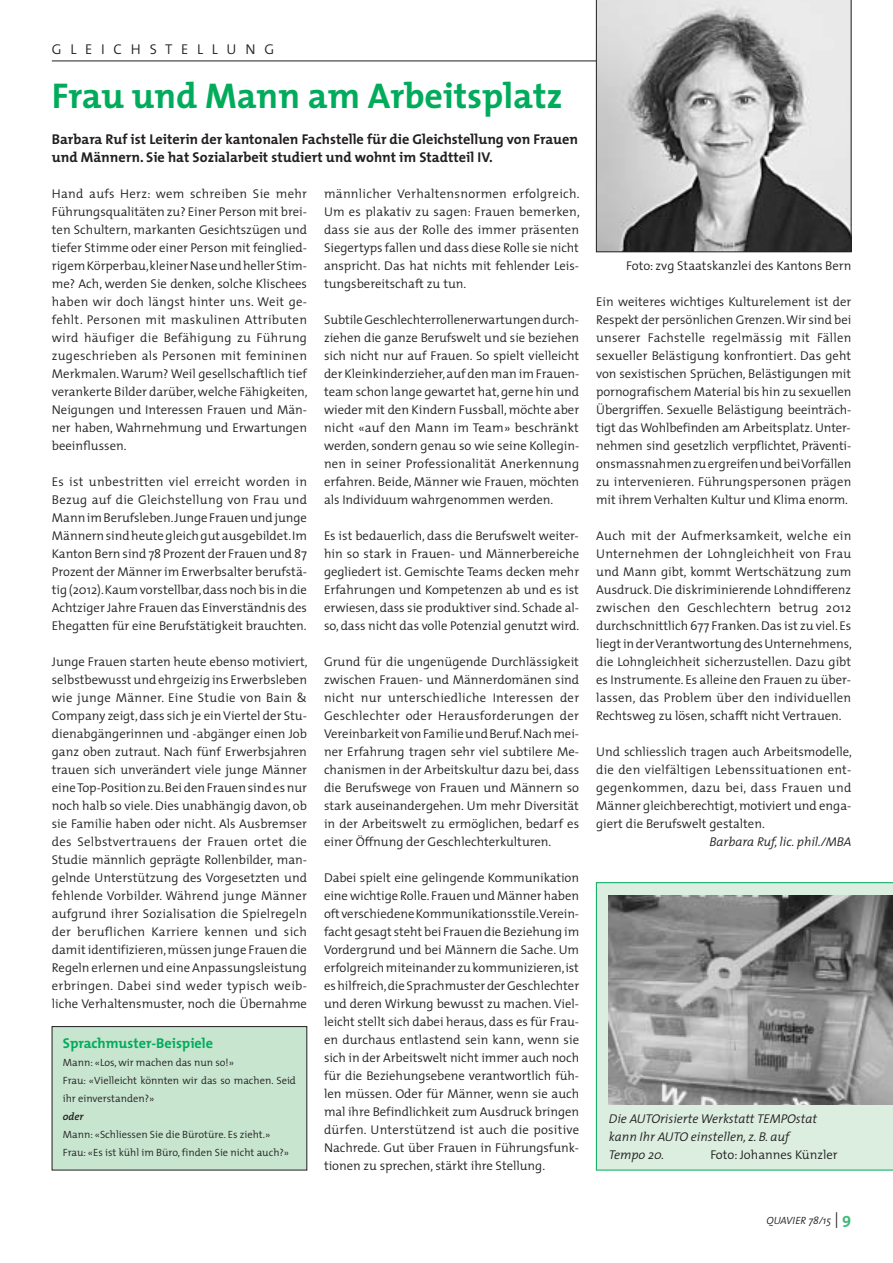
<style>
.page{position:relative;width:893px;height:1263px;background:#fff}
.page>*{position:absolute;margin:0;border:0;box-sizing:border-box;transform-origin:0 0}
.t1{font:700 36px "The Mix";color:#00ac5b}
.t2{font:700 14.25px/18px "The Mix";color:#231f20}
.t3{font:700 14.25px "The Mix";color:#00ac5b}
.t4{font:300 14.25px "The Mix";letter-spacing:.615em;color:#231f20}
.t5{font:300 12.75px/18px "The Mix";color:#231f20;text-align:justify}
.t6{font:italic 300 12.75px/18px "The Mix";color:#231f20}
.t7{font:300 10.5px/18px "The Mix";color:#231f20}
.t8{font:italic 300 10.5px "The Mix";color:#231f20}
.t9{font:italic 600 10.5px "The Mix";color:#231f20}
.s1{font-size:15.75px}
.s2{font-weight:700;font-style:normal;font-size:15.75px;color:#41b979}
</style>
<div class="page">
<hr style="left:52px;top:60px;width:544px;height:1px;background:#231f20">
<div style="left:52px;top:1026px;width:255px;height:144px;background:#c7e5cf"></div>
<div style="left:52px;top:1026px;width:255px;height:144px;border:1px solid #231f20"></div>
<svg style="left:596px;top:0;width:255px;height:252px;background:#a8a8a8"></svg>
<div style="left:596px;top:882px;width:297px;height:288px;background:#dbeee0"></div>
<img style="left:609px;top:895px;width:284px;height:209px">
<p class="t4" style="left:52px;top:44px;width:224px">GLEICHSTELLUNG</p>
<h1 class="t1" style="left:52px;top:82px;width:512px">Frau und Mann am Arbeitsplatz</h1>
<p class="t2" style="left:52px;top:132px;width:528px">Barbara Ruf ist Leiterin der kantonalen Fachstelle für die Gleichstellung von Frauen und Männern. Sie hat Sozialarbeit studiert und wohnt im Stadtteil IV.</p>
<p class="t5" style="left:52px;top:186px;width:257px">Hand aufs Herz: wem schreiben Sie mehr Führungsqualitäten zu? Einer Person mit brei&shy;ten Schultern, markanten Gesichtszügen und tiefer Stimme oder einer Person mit feinglied&shy;rigem Körperbau, kleiner Nase und heller Stim&shy;me? Ach, werden Sie denken, solche Klischees haben wir doch längst hinter uns. Weit ge&shy;fehlt. Personen mit maskulinen Attributen wird häufiger die Befähigung zu Führung zugeschrieben als Personen mit femininen Merkmalen. Warum? Weil gesellschaftlich tief verankerte Bilder darüber, welche Fähigkeiten, Neigungen und Interessen Frauen und Män&shy;ner haben, Wahrnehmung und Erwartungen beeinflussen.</p>
<p class="t5" style="left:52px;top:474px;width:257px">Es ist unbestritten viel erreicht worden in Bezug auf die Gleichstellung von Frau und Mann im Berufsleben. Junge Frauen und junge Männern sind heute gleich gut ausgebildet. Im Kanton Bern sind 78 Prozent der Frauen und 87<br>Prozent der Männer im Erwerbsalter berufstä&shy;tig (2012). Kaum vorstellbar, dass noch bis in die Achtziger Jahre Frauen das Einverständnis des Ehegatten für eine Berufstätigkeit brauchten.</p>
<p class="t5" style="left:52px;top:654px;width:257px">Junge Frauen starten heute ebenso motiviert, selbstbewusst und ehrgeizig ins Erwerbsleben wie junge Männer. Eine Studie von Bain &amp; Company zeigt, dass sich je ein Viertel der Stu&shy;dienabgängerinnen und -abgänger einen Job ganz oben zutraut. Nach fünf Erwerbsjahren trauen sich unverändert viele junge Männer eine Top-Position zu. Bei den Frauen sind es nur noch halb so viele. Dies unabhängig davon, ob sie Familie haben oder nicht. Als Ausbremser des Selbstvertrauens der Frauen ortet die Studie männlich geprägte Rollenbilder, man&shy;gelnde Unterstützung des Vorgesetzten und fehlende Vorbilder. Während junge Männer aufgrund ihrer Sozialisation die Spielregeln der beruflichen Karriere kennen und sich damit identifizieren, müssen junge Frauen die Regeln erlernen und eine Anpassungsleistung erbringen. Dabei sind weder typisch weib&shy;liche Verhaltensmuster, noch die Übernahme</p>
<p class="t3" style="left:63px;top:1038px;width:152px">Sprachmuster-Beispiele</p>
<p class="t7" style="left:63px;top:1055px;width:235px">Mann: «Los, wir machen das nun so!»<br>Frau: «Vielleicht könnten wir das so machen. Seid ihr einverstanden?»</p>
<p class="t9" style="left:63px;top:1113px;width:22px">oder</p>
<p class="t7" style="left:63px;top:1127px;width:228px">Mann: «Schliessen Sie die Bürotüre. Es zieht.»<br>Frau: «Es ist kühl im Büro, finden Sie nicht auch?»</p>
<p class="t5" style="left:324px;top:186px;width:257px">männlicher Verhaltensnormen erfolgreich.<br>Um es plakativ zu sagen: Frauen bemerken, dass sie aus der Rolle des immer präsenten Siegertyps fallen und dass diese Rolle sie nicht anspricht. Das hat nichts mit fehlender Leis&shy;tungsbereitschaft zu tun.</p>
<p class="t5" style="left:324px;top:312px;width:257px">Subtile Geschlechterrollenerwartungen durch&shy;ziehen die ganze Berufswelt und sie beziehen sich nicht nur auf Frauen. So spielt vielleicht der Kleinkinderzieher, auf den man im Frauen&shy;team schon lange gewartet hat, gerne hin und wieder mit den Kindern Fussball, möchte aber nicht «auf den Mann im Team» beschränkt werden, sondern genau so wie seine Kollegin&shy;nen in seiner Professionalität Anerkennung erfahren. Beide, Männer wie Frauen, möchten als Individuum wahrgenommen werden.</p>
<p class="t5" style="left:324px;top:528px;width:257px">Es ist bedauerlich, dass die Berufswelt weiter&shy;hin so stark in Frauen- und Männerbereiche gegliedert ist. Gemischte Teams decken mehr Erfahrungen und Kompetenzen ab und es ist erwiesen, dass sie produktiver sind. Schade al&shy;so, dass nicht das volle Potenzial genutzt wird.</p>
<p class="t5" style="left:324px;top:654px;width:257px">Grund für die ungenügende Durchlässigkeit zwischen Frauen- und Männerdomänen sind nicht nur unterschiedliche Interessen der Geschlechter oder Herausforderungen der Vereinbarkeit von Familie und Beruf. Nach mei&shy;ner Erfahrung tragen sehr viel subtilere Me&shy;chanismen in der Arbeitskultur dazu bei, dass die Berufswege von Frauen und Männern so stark auseinandergehen. Um mehr Diversität in der Arbeitswelt zu ermöglichen, bedarf es einer Öffnung der Geschlechterkulturen.</p>
<p class="t5" style="left:324px;top:870px;width:257px">Dabei spielt eine gelingende Kommunikation eine wichtige Rolle. Frauen und Männer haben oft verschiedene Kommunikationsstile. Verein&shy;facht gesagt steht bei Frauen die Beziehung im Vordergrund und bei Männern die Sache. Um erfolgreich miteinander zu kommunizieren, ist es hilfreich, die Sprachmuster der Geschlechter und deren Wirkung bewusst zu machen. Viel&shy;leicht stellt sich dabei heraus, dass es für Frau&shy;en durchaus entlastend sein kann, wenn sie sich in der Arbeitswelt nicht immer auch noch für die Beziehungsebene verantwortlich füh&shy;len müssen. Oder für Männer, wenn sie auch mal ihre Befindlichkeit zum Ausdruck bringen dürfen. Unterstützend ist auch die positive Nachrede. Gut über Frauen in Führungsfunk&shy;tionen zu sprechen, stärkt ihre Stellung.</p>
<p class="t5" style="left:626px;top:258px;width:227px">Foto: zvg Staatskanzlei des Kantons Bern</p>
<p class="t5" style="left:596px;top:294px;width:257px">Ein weiteres wichtiges Kulturelement ist der Respekt der persönlichen Grenzen. Wir sind bei unserer Fachstelle regelmässig mit Fällen sexueller Belästigung konfrontiert. Das geht von sexistischen Sprüchen, Belästigungen mit pornografischem Material bis hin zu sexuellen Übergriffen. Sexuelle Belästigung beeinträch&shy;tigt das Wohlbefinden am Arbeitsplatz. Unter&shy;nehmen sind gesetzlich verpflichtet, Präventi&shy;onsmassnahmen zu ergreifen und bei Vor fällen zu intervenieren. Führungspersonen prägen mit ihrem Verhalten Kultur und Klima enorm.</p>
<p class="t5" style="left:596px;top:528px;width:257px">Auch mit der Aufmerksamkeit, welche ein Unternehmen der Lohngleichheit von Frau und Mann gibt, kommt Wertschätzung zum Ausdruck. Die diskriminierende Lohndifferenz zwischen den Geschlechtern betrug 2012 durchschnittlich 677 Franken. Das ist zu viel. Es liegt in der Verantwortung des Unternehmens, die Lohngleichheit sicherzustellen. Dazu gibt es Instrumente. Es alleine den Frauen zu über&shy;lassen, das Problem über den individuellen Rechtsweg zu lösen, schafft nicht Vertrauen.</p>
<p class="t5" style="left:596px;top:744px;width:257px">Und schliesslich tragen auch Arbeitsmodelle, die den vielfältigen Lebenssituationen ent - gegenkommen, dazu bei, dass Frauen und Männer gleichberechtigt, motiviert und enga&shy;giert die Berufswelt gestalten.</p>
<p class="t6" style="left:709px;top:834px;width:143px">Barbara Ruf, lic. phil./MBA</p>
<p class="t6" style="left:609px;top:1110px;width:210px">Die AUTOrisierte Werkstatt TEMPOstat kann Ihr AUTO einstellen, z. B. auf<br>Tempo 20.</p>
<p class="t5" style="left:710px;top:1146px;width:129px">Foto: Johannes Künzler</p>
<p class="t8" style="left:767px;top:1216px;width:86px">QUAVIER 78/15 <span class="s1">|</span> <span class="s2">9</span></p>
</div>
